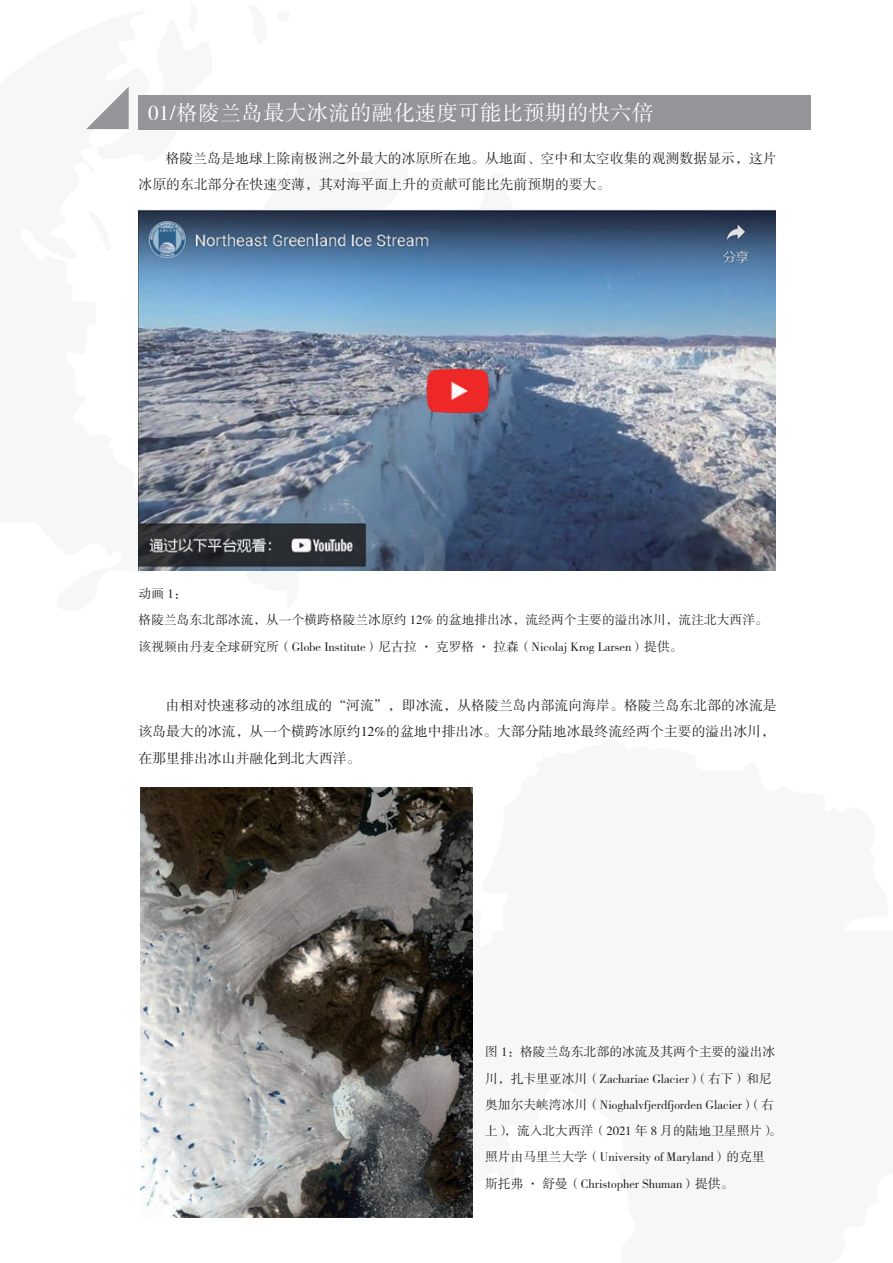
<style>
.page{position:relative;width:893px;height:1263px;background:#fff}
.page>*{position:absolute;margin:0;border:0;box-sizing:border-box;transform-origin:0 0}
.t1{font:21.3px "FZSSK GBK1 0";letter-spacing:.02em;color:#fff}
.t2{font:13.8px/26.2px "FZSSK GBK1 0";letter-spacing:.005em;color:#231f20}
.t3{font:12.75px/26.2px "FZSSK GBK1 0";color:#231f20}
</style>
<div class="page">
<svg style="left:283px;top:129px;width:27px;height:1px"></svg>
<svg style="left:86px;top:87px;width:43px;height:42px"></svg>
<div style="left:138px;top:95px;width:673px;height:34px;background:#939598"></div>
<img style="left:138px;top:210px;width:638px;height:360px">
<img style="left:140px;top:788px;width:333px;height:429px">
<h1 class="t1" style="left:148px;top:101px;width:507px">01/格陵兰岛最大冰流的融化速度可能比预期的快六倍</h1>
<p class="t2" style="left:138px;top:146px;width:640px;text-indent:27px">格陵兰岛是地球上除南极洲之外最大的冰原所在地。从地面、空中和太空收集的观测数据显示，这片冰原的东北部分在快速变薄，其对海平面上升的贡献可能比先前预期的要大。</p>
<p class="t3" style="left:139px;top:581px;width:631px">动画 1：<br>格陵兰岛东北部冰流，从一个横跨格陵兰冰原约 12% 的盆地排出冰，流经两个主要的溢出冰川，流注北大西洋。该视频由丹麦全球研究所（Globe Institute）尼古拉 · 克罗格 · 拉森（Nicolaj Krog Larsen）提供。</p>
<p class="t2" style="left:138px;top:693px;width:640px;text-indent:27px">由相对快速移动的冰组成的“河流”，即冰流，从格陵兰岛内部流向海岸。格陵兰岛东北部的冰流是该岛最大的冰流，从一个横跨冰原约12%的盆地中排出冰。大部分陆地冰最终流经两个主要的溢出冰川，在那里排出冰山并融化到北大西洋。</p>
<p class="t3" style="left:485px;top:1039px;width:298px">图 1：格陵兰岛东北部的冰流及其两个主要的溢出冰川，扎卡里亚冰川（Zachariae Glacier）（右下）和尼奥加尔夫峡湾冰川（Nioghalvfjerdfjorden Glacier）（右上），流入北大西洋（2021 年 8 月的陆地卫星照片）。照片由马里兰大学（University of Maryland）的克里<br>斯托弗 · 舒曼（Christopher Shuman）提供。</p>
</div>
